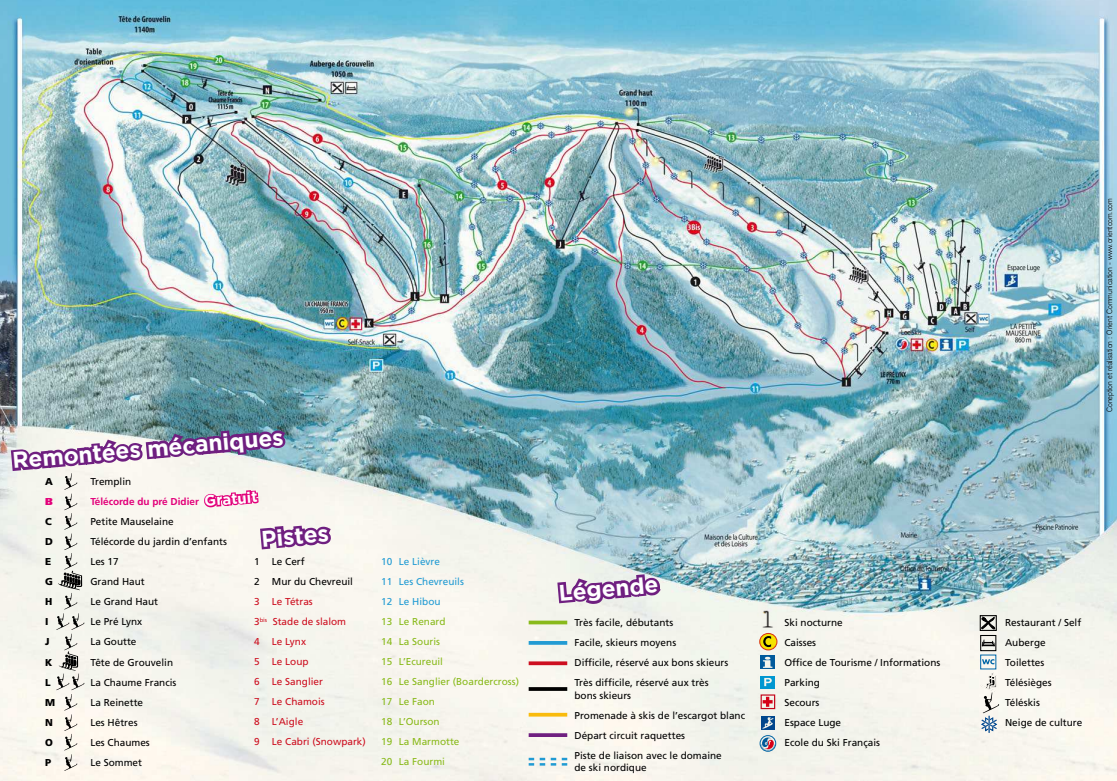
<style>
.page{position:relative;width:1117px;height:781px;background:#fff}
.page>*{position:absolute;margin:0;border:0;box-sizing:border-box;transform-origin:0 0}
.t1{font:700 22.5px "Gotham";color:#fff}
.t2{font:700 15px "Gotham";color:#fff}
.t3{font:10px/20px "Frutiger LT Std";color:#000}
.t4{font:10px/20px "Frutiger LT Std";color:#89ba1c}
.t5{font:10px/20px "Frutiger LT Std";color:#cd0f20}
.t6{font:10px/20px "Frutiger LT Std";color:#219bd3}
.t7{font:700 10px "Frutiger LT Std";color:#e2007a}
.t8{font:900 10px "Frutiger LT Std";color:#000}
.t9{font:900 10px "Frutiger LT Std";color:#e2007a}
.t10{font:300 7.5px "Akzidenz Grotesk";color:#000}
</style>
<div class="page">
<img style="left:0;top:0;width:1116px;height:780px">
<svg style="left:981px;top:636px;width:13px;height:13px"></svg>
<div style="left:979px;top:634px;width:17px;height:17px;border:1px solid #000"></div>
<svg style="left:981px;top:639px;width:13px;height:7px"></svg>
<svg style="left:759px;top:633px;width:17px;height:16px"></svg>
<div style="left:759px;top:632px;width:18px;height:18px;border:1px solid #e53517;border-radius:50%"></div>
<svg style="left:763px;top:635px;width:8px;height:11px"></svg>
<div style="left:759px;top:735px;width:16px;height:16px;border:1px solid #006ab3;border-radius:50%"></div>
<svg style="left:760px;top:737px;width:15px;height:13px"></svg>
<div style="left:760px;top:715px;width:14px;height:14px;background:#00468d"></div>
<svg style="left:762px;top:717px;width:11px;height:11px"></svg>
<img style="left:756px;top:607px;width:23px;height:25px">
<svg style="left:760px;top:655px;width:15px;height:14px"></svg>
<svg style="left:762px;top:656px;width:10px;height:11px"></svg>
<svg style="left:760px;top:675px;width:14px;height:13px"></svg>
<svg style="left:764px;top:677px;width:7px;height:9px"></svg>
<div style="left:979px;top:615px;width:17px;height:15px;border:1px solid #000"></div>
<svg style="left:980px;top:616px;width:15px;height:13px"></svg>
<svg style="left:762px;top:696px;width:11px;height:11px"></svg>
<div style="left:760px;top:694px;width:15px;height:15px;border:1px solid #cd071e"></div>
<svg style="left:762px;top:696px;width:10px;height:10px"></svg>
<svg style="left:982px;top:656px;width:12px;height:11px"></svg>
<div style="left:980px;top:654px;width:16px;height:15px;border:1px solid #006ab3"></div>
<svg style="left:981px;top:659px;width:13px;height:5px"></svg>
<svg style="left:980px;top:672px;width:18px;height:60px"></svg>
<svg style="left:554px;top:571px;width:109px;height:36px;background:#b190b8"></svg>
<svg style="left:528px;top:620px;width:39px;height:4px"></svg>
<svg style="left:528px;top:640px;width:39px;height:4px"></svg>
<svg style="left:528px;top:661px;width:39px;height:4px"></svg>
<hr style="left:528px;top:687px;width:39px;height:3px;background:#000">
<svg style="left:528px;top:712px;width:39px;height:4px"></svg>
<hr style="left:528px;top:733px;width:39px;height:3px;background:#6f1f80">
<svg style="left:528px;top:757px;width:39px;height:8px"></svg>
<svg style="left:8px;top:329px;width:327px;height:441px"></svg>
<h1 class="t1" style="left:12px;top:451px;width:273px;rotate:-5deg">Remontées mécaniques</h1>
<p class="t8" style="left:45px;top:476px;width:9px">A</p>
<p class="t3" style="left:90px;top:472px;width:42px">Tremplin</p>
<p class="t9" style="left:45px;top:496px;width:9px">B</p>
<p class="t7" style="left:90px;top:497px;width:110px">Télécorde du pré Didier</p>
<p class="t8" style="left:45px;top:516px;width:8px">C</p>
<p class="t3" style="left:90px;top:512px;width:85px">Petite Mauselaine</p>
<p class="t8" style="left:45px;top:536px;width:9px">D</p>
<p class="t3" style="left:90px;top:532px;width:138px">Télécorde du jardin d’enfants</p>
<p class="t8" style="left:45px;top:556px;width:8px">E</p>
<p class="t3" style="left:90px;top:552px;width:30px">Les 17</p>
<p class="t8" style="left:45px;top:576px;width:9px">G</p>
<p class="t3" style="left:90px;top:572px;width:56px">Grand Haut</p>
<p class="t8" style="left:45px;top:596px;width:9px">H</p>
<p class="t3" style="left:90px;top:592px;width:69px">Le Grand Haut</p>
<p class="t8" style="left:45px;top:616px;width:5px">I</p>
<p class="t3" style="left:90px;top:612px;width:53px">Le Pré Lynx</p>
<p class="t8" style="left:45px;top:636px;width:6px">J</p>
<p class="t3" style="left:90px;top:632px;width:48px">La Goutte</p>
<p class="t8" style="left:45px;top:656px;width:9px">K</p>
<p class="t3" style="left:90px;top:652px;width:84px">Tête de Grouvelin</p>
<p class="t8" style="left:45px;top:676px;width:7px">L</p>
<p class="t3" style="left:90px;top:672px;width:88px">La Chaume Francis</p>
<p class="t8" style="left:45px;top:696px;width:11px">M</p>
<p class="t3" style="left:90px;top:692px;width:54px">La Reinette</p>
<p class="t8" style="left:45px;top:716px;width:9px">N</p>
<p class="t3" style="left:90px;top:712px;width:49px">Les Hêtres</p>
<p class="t8" style="left:45px;top:736px;width:9px">O</p>
<p class="t3" style="left:90px;top:732px;width:61px">Les Chaumes</p>
<p class="t8" style="left:45px;top:756px;width:8px">P</p>
<p class="t3" style="left:90px;top:752px;width:53px">Le Sommet</p>
<h2 class="t2" style="left:204px;top:494px;width:55px;rotate:-5deg">Gratuit</h2>
<h1 class="t1" style="left:261px;top:529px;width:69px;rotate:-5deg">Pistes</h1>
<p class="t3" style="left:254px;top:552px;width:100px">1 Le Cerf<br>2 Mur du Chevreuil</p>
<p class="t5" style="left:254px;top:592px;width:113px">3 Le Tétras<br>3<sup>bis</sup> Stade de slalom<br>4 Le Lynx<br>5 Le Loup<br>6 Le Sanglier<br>7 Le Chamois<br>8 L’Aigle<br>9 Le Cabri (Snowpark)</p>
<p class="t6" style="left:381px;top:552px;width:84px">10 Le Lièvre<br>11 Les Chevreuils<br>12 Le Hibou</p>
<p class="t4" style="left:381px;top:612px;width:139px">13 Le Renard<br>14 La Souris<br>15 L’Ecureuil<br>16 Le Sanglier (Boardercross)<br>17 Le Faon<br>18 L’Ourson<br>19 La Marmotte<br>20 La Fourmi</p>
<p class="t10" style="left:1106px;top:412px;width:215px;rotate:-90deg">Coneption et réalisation : Orient Communication - www.orientcom.com</p>
<h1 class="t1" style="left:558px;top:583px;width:101px;rotate:-5deg">Légende</h1>
<p class="t3" style="left:574px;top:613px;width:155px">Très facile, débutants<br>Facile, skieurs moyens<br>Difficile, réservé aux bons skieurs<br>Très difficile, réservé aux très</p>
<p class="t3" style="left:574px;top:685px;width:172px">bons skieurs<br>Promenade à skis de l’escargot blanc<br>Départ circuit raquettes<br>Piste de liaison avec le domaine</p>
<p class="t3" style="left:574px;top:758px;width:74px">de ski nordique</p>
<p class="t3" style="left:784px;top:613px;width:157px">Ski nocturne<br>Caisses<br>Office de Tourisme / Informations<br>Parking<br>Secours<br>Espace Luge<br>Ecole du Ski Français</p>
<p class="t3" style="left:1004px;top:613px;width:79px">Restaurant / Self<br>Auberge<br>Toilettes<br>Télésièges<br>Téléskis<br>Neige de culture</p>
</div>
